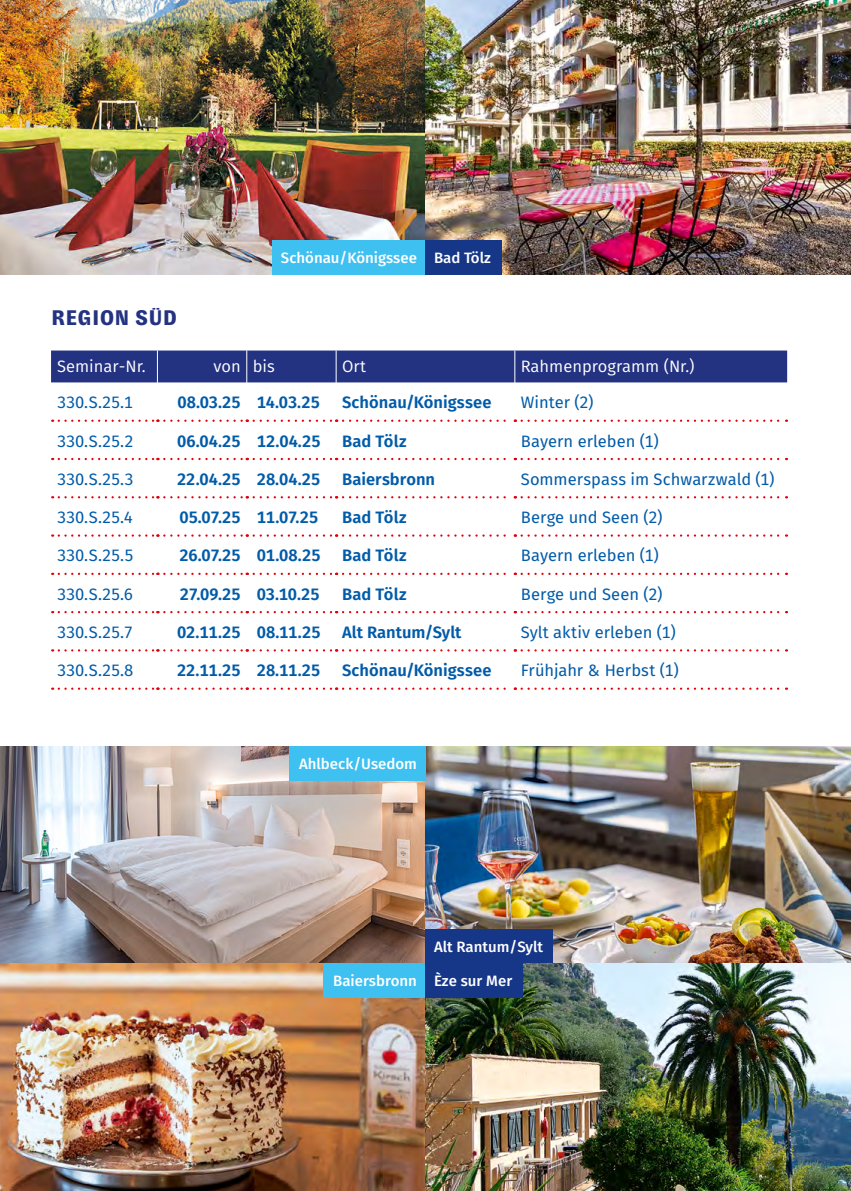
<style>
.page{position:relative;width:851px;height:1191px;background:#fff}
.page>*{position:absolute;margin:0;border:0;box-sizing:border-box;transform-origin:0 0}
.t1{font:900 21px "GT Zirkon";letter-spacing:.01em;color:#243282}
.t2{font:16.5px "Fira Sans";letter-spacing:-.005em;color:#005ba9}
.t3{font:600 16.5px "Fira Sans";color:#005ba9}
.t4{font:16.5px "Fira Sans";color:#fff}
.t5{font:500 15px "Fira Sans";color:#fff}
</style>
<div class="page">
<div style="left:51px;top:350px;width:736px;height:32px;background:#243282"></div>
<hr style="left:157px;top:350px;width:1px;height:32px;background:#fff">
<hr style="left:246px;top:350px;width:1px;height:32px;background:#fff">
<hr style="left:336px;top:350px;width:1px;height:32px;background:#fff">
<hr style="left:514px;top:350px;width:1px;height:32px;background:#fff">
<svg style="left:59px;top:419px;width:99px;height:3px"></svg>
<svg style="left:164px;top:419px;width:173px;height:3px"></svg>
<svg style="left:343px;top:419px;width:172px;height:3px"></svg>
<svg style="left:521px;top:419px;width:265px;height:3px"></svg>
<svg style="left:59px;top:458px;width:99px;height:2px"></svg>
<svg style="left:164px;top:458px;width:173px;height:2px"></svg>
<svg style="left:343px;top:458px;width:172px;height:2px"></svg>
<svg style="left:521px;top:458px;width:265px;height:2px"></svg>
<svg style="left:59px;top:496px;width:99px;height:2px"></svg>
<svg style="left:164px;top:496px;width:173px;height:2px"></svg>
<svg style="left:343px;top:496px;width:172px;height:2px"></svg>
<svg style="left:521px;top:496px;width:265px;height:2px"></svg>
<svg style="left:59px;top:534px;width:99px;height:2px"></svg>
<svg style="left:164px;top:534px;width:173px;height:2px"></svg>
<svg style="left:343px;top:534px;width:172px;height:2px"></svg>
<svg style="left:521px;top:534px;width:265px;height:2px"></svg>
<svg style="left:59px;top:573px;width:99px;height:2px"></svg>
<svg style="left:164px;top:573px;width:173px;height:2px"></svg>
<svg style="left:343px;top:573px;width:172px;height:2px"></svg>
<svg style="left:521px;top:573px;width:265px;height:2px"></svg>
<svg style="left:59px;top:611px;width:99px;height:2px"></svg>
<svg style="left:164px;top:611px;width:173px;height:2px"></svg>
<svg style="left:343px;top:611px;width:172px;height:2px"></svg>
<svg style="left:521px;top:611px;width:265px;height:2px"></svg>
<svg style="left:59px;top:649px;width:99px;height:2px"></svg>
<svg style="left:164px;top:649px;width:173px;height:2px"></svg>
<svg style="left:343px;top:649px;width:172px;height:2px"></svg>
<svg style="left:521px;top:649px;width:265px;height:2px"></svg>
<svg style="left:59px;top:687px;width:99px;height:3px"></svg>
<svg style="left:164px;top:687px;width:173px;height:3px"></svg>
<svg style="left:343px;top:687px;width:172px;height:3px"></svg>
<svg style="left:521px;top:687px;width:265px;height:3px"></svg>
<img style="left:0;top:0;width:850px;height:274px">
<div style="left:272px;top:240px;width:153px;height:34px;background:#3ec0f0"></div>
<div style="left:425px;top:240px;width:77px;height:34px;background:#163787"></div>
<img style="left:0;top:746px;width:850px;height:445px">
<div style="left:289px;top:746px;width:136px;height:34px;background:#3ec0f0"></div>
<div style="left:425px;top:929px;width:128px;height:34px;background:#163787"></div>
<div style="left:323px;top:963px;width:102px;height:34px;background:#3ec0f0"></div>
<div style="left:425px;top:963px;width:98px;height:34px;background:#163787"></div>
<p class="t5" style="left:281px;top:246px;width:211px">Schönau/Königssee Bad Tölz</p>
<p class="t1" style="left:51px;top:307px;width:127px">REGION SÜD</p>
<p class="t4" style="left:57px;top:354px;width:90px">Seminar-Nr.</p>
<p class="t4" style="left:214px;top:354px;width:63px">von bis</p>
<p class="t4" style="left:342px;top:354px;width:25px">Ort</p>
<p class="t4" style="left:520px;top:354px;width:175px">Rahmenprogramm (Nr.)</p>
<p class="t2" style="left:57px;top:390px;width:78px">330.S.25.1</p>
<p class="t3" style="left:177px;top:389px;width:144px">08.03.25 14.03.25</p>
<p class="t3" style="left:342px;top:389px;width:151px">Schönau/Königssee</p>
<p class="t2" style="left:520px;top:390px;width:74px">Winter (2)</p>
<p class="t2" style="left:57px;top:428px;width:78px">330.S.25.2</p>
<p class="t3" style="left:177px;top:427px;width:145px">06.04.25 12.04.25</p>
<p class="t3" style="left:342px;top:427px;width:66px">Bad Tölz</p>
<p class="t2" style="left:520px;top:428px;width:139px">Bayern erleben (1)</p>
<p class="t2" style="left:57px;top:466px;width:78px">330.S.25.3</p>
<p class="t3" style="left:177px;top:465px;width:145px">22.04.25 28.04.25</p>
<p class="t3" style="left:342px;top:465px;width:94px">Baiersbronn</p>
<p class="t2" style="left:520px;top:466px;width:255px">Sommerspass im Schwarzwald (1)</p>
<p class="t2" style="left:57px;top:505px;width:78px">330.S.25.4</p>
<p class="t3" style="left:179px;top:504px;width:140px">05.07.25 11.07.25</p>
<p class="t3" style="left:342px;top:504px;width:66px">Bad Tölz</p>
<p class="t2" style="left:520px;top:505px;width:143px">Berge und Seen (2)</p>
<p class="t2" style="left:57px;top:543px;width:78px">330.S.25.5</p>
<p class="t3" style="left:180px;top:542px;width:142px">26.07.25 01.08.25</p>
<p class="t3" style="left:342px;top:542px;width:66px">Bad Tölz</p>
<p class="t2" style="left:520px;top:543px;width:139px">Bayern erleben (1)</p>
<p class="t2" style="left:57px;top:581px;width:78px">330.S.25.6</p>
<p class="t3" style="left:180px;top:580px;width:141px">27.09.25 03.10.25</p>
<p class="t3" style="left:342px;top:580px;width:66px">Bad Tölz</p>
<p class="t2" style="left:520px;top:581px;width:143px">Berge und Seen (2)</p>
<p class="t2" style="left:57px;top:619px;width:77px">330.S.25.7</p>
<p class="t3" style="left:177px;top:618px;width:145px">02.11.25 08.11.25</p>
<p class="t3" style="left:342px;top:618px;width:121px">Alt Rantum/Sylt</p>
<p class="t2" style="left:520px;top:619px;width:156px">Sylt aktiv erleben (1)</p>
<p class="t2" style="left:57px;top:658px;width:78px">330.S.25.8</p>
<p class="t3" style="left:177px;top:657px;width:145px">22.11.25 28.11.25</p>
<p class="t3" style="left:342px;top:657px;width:151px">Schönau/Königssee</p>
<p class="t2" style="left:520px;top:658px;width:159px">Frühjahr &amp; Herbst (1)</p>
<p class="t5" style="left:299px;top:752px;width:119px">Ahlbeck/Usedom</p>
<p class="t5" style="left:434px;top:935px;width:111px">Alt Rantum/Sylt</p>
<p class="t5" style="left:333px;top:969px;width:180px">Baiersbronn Èze sur Mer</p>
</div>
